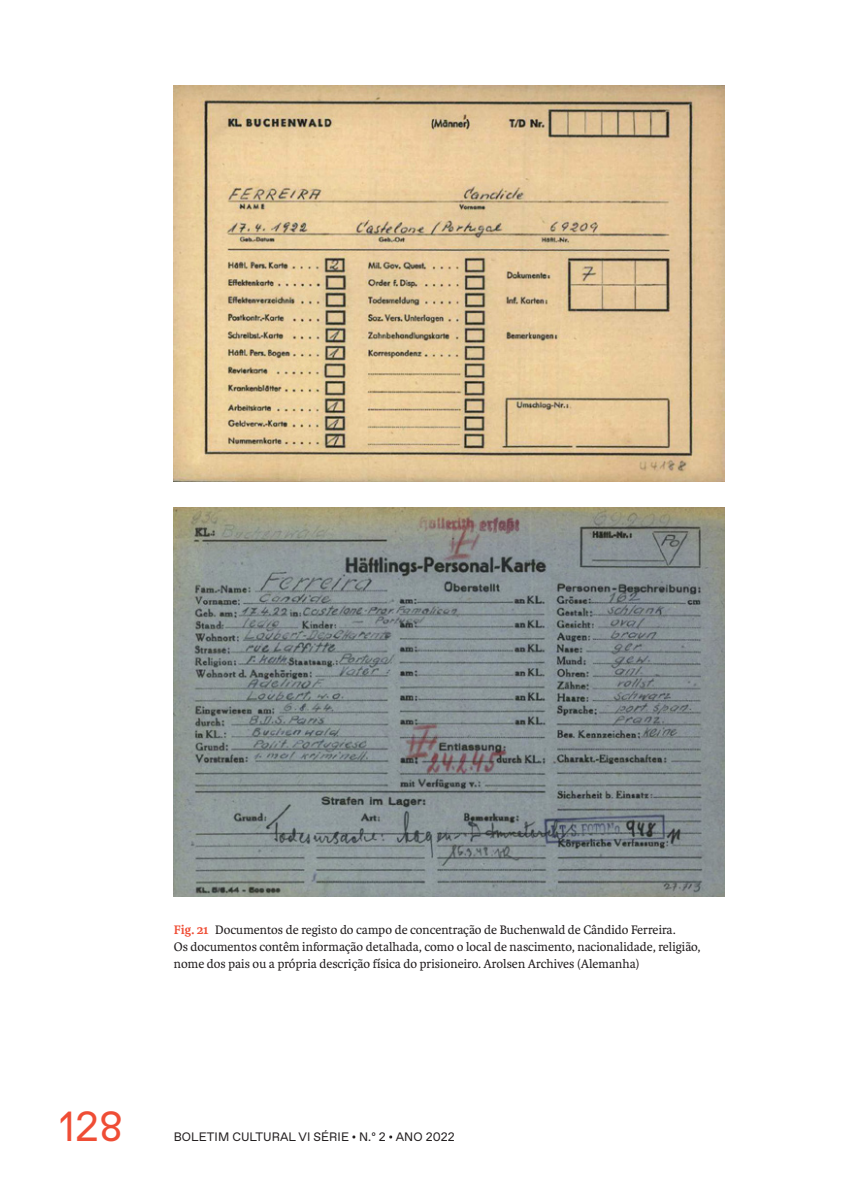
<style>
.page{position:relative;width:844px;height:1191px;background:#fff}
.page>*{position:absolute;margin:0;border:0;box-sizing:border-box;transform-origin:0 0}
.t1{font:42px "Favorit Pro";color:#ef4d35}
._7__legendas_serifas{font:13.12px/16.6px "Karmina";color:#231f20}
.t2{font:12.25px "Favorit Pro";letter-spacing:.005em;color:#231f20}
.s1{font-weight:700;color:#ef4d35}
</style>
<div class="page">
<img style="left:174px;top:85px;width:550px;height:396px">
<img style="left:174px;top:507px;width:550px;height:390px">
<p class="_7__legendas_serifas" style="left:174px;top:922px;width:528px"><span class="s1">Fig. 21</span> Documentos de registo do campo de concentração de Buchenwald de Cândido Ferreira.<br>Os documentos contêm informação detalhada, como o local de nascimento, nacionalidade, religião, nome dos pais ou a própria descrição física do prisioneiro. Arolsen Archives (Alemanha)</p>
<h1 class="t1" style="left:60px;top:1098px;width:65px">128</h1>
<p class="t2" style="left:174px;top:1128px;width:282px">BOLETIM CULTURAL VI SÉRIE N.º 2 ANO 2022</p>
</div>
